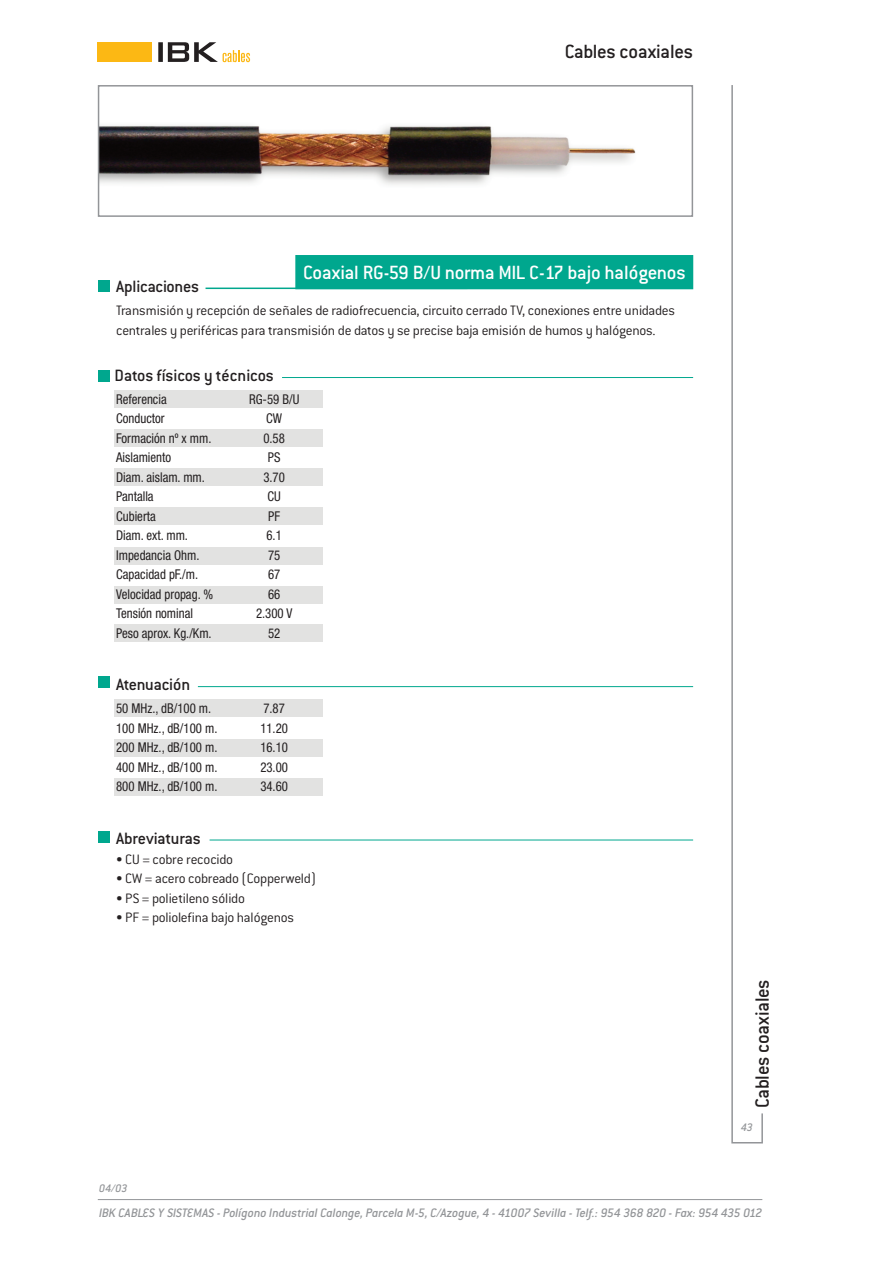
<style>
.page{position:relative;width:893px;height:1263px;background:#fff}
.page>*{position:absolute;margin:0;border:0;box-sizing:border-box;transform-origin:0 0}
.t1{font:500 21px "Conduit ITC";letter-spacing:-.015em;color:#fff}
.t2{font:500 21px "Conduit ITC";letter-spacing:-.015em;color:#231f20}
.t3{font:500 18px "Conduit ITC";letter-spacing:-.01em;color:#231f20}
.t4{font:300 15px/19.5px "Conduit ITC";letter-spacing:-.015em;color:#231f20}
.t5{font:condensed 13.5px "Helvetica Neue LT Std";color:#231f20;scale:.95 1}
.t6{font:italic 500 13.5px "Conduit ITC";letter-spacing:-.01em;color:#939598}
.t7{font:italic 500 12px "Conduit ITC";color:#939598}
</style>
<div class="page">
<hr style="left:98px;top:1199px;width:664px;height:1px;background:#939598">
<svg style="left:731px;top:85px;width:32px;height:1059px"></svg>
<img style="left:101px;top:125px;width:535px;height:60px">
<div style="left:98px;top:85px;width:595px;height:132px;border:2px solid #939598"></div>
<div style="left:98px;top:42px;width:54px;height:20px;background:#fcb814"></div>
<svg style="left:158px;top:42px;width:92px;height:20px"></svg>
<div style="left:296px;top:256px;width:396px;height:32px;background:#00a78e"></div>
<div style="left:295px;top:255px;width:398px;height:34px;border:1px solid #00a78e"></div>
<div style="left:114px;top:700px;width:209px;height:17px;background:#e2e2e1"></div>
<div style="left:114px;top:739px;width:209px;height:17px;background:#e2e2e1"></div>
<div style="left:114px;top:778px;width:209px;height:17px;background:#e2e2e1"></div>
<div style="left:98px;top:280px;width:11px;height:11px;background:#00a78e"></div>
<hr style="left:206px;top:288px;width:261px;height:1px;background:#00a78e">
<hr style="left:198px;top:686px;width:495px;height:1px;background:#00a78e">
<div style="left:98px;top:677px;width:11px;height:11px;background:#00a78e"></div>
<div style="left:98px;top:831px;width:11px;height:11px;background:#00a78e"></div>
<hr style="left:210px;top:840px;width:483px;height:1px;background:#00a78e">
<div style="left:114px;top:391px;width:209px;height:17px;background:#e2e2e1"></div>
<div style="left:114px;top:430px;width:209px;height:17px;background:#e2e2e1"></div>
<div style="left:114px;top:468px;width:209px;height:17px;background:#e2e2e1"></div>
<div style="left:114px;top:508px;width:209px;height:17px;background:#e2e2e1"></div>
<div style="left:114px;top:547px;width:209px;height:17px;background:#e2e2e1"></div>
<div style="left:114px;top:587px;width:209px;height:17px;background:#e2e2e1"></div>
<div style="left:114px;top:625px;width:209px;height:17px;background:#e2e2e1"></div>
<hr style="left:282px;top:377px;width:411px;height:1px;background:#00a78e">
<div style="left:98px;top:370px;width:11px;height:11px;background:#00a78e"></div>
<h2 class="t3" style="left:116px;top:281px;width:85px">Aplicaciones</h2>
<h1 class="t2" style="left:565px;top:45px;width:130px">Cables coaxiales</h1>
<h1 class="t1" style="left:303px;top:265px;width:384px">Coaxial RG-59 B/U norma MIL C-17 bajo halógenos</h1>
<p class="t4" style="left:116px;top:303px;width:560px">Transmisión y recepción de señales de radiofrecuencia, circuito cerrado TV, conexiones entre unidades centrales y periféricas para transmisión de datos y se precise baja emisión de humos y halógenos.</p>
<h2 class="t3" style="left:115px;top:370px;width:161px">Datos físicos y técnicos</h2>
<p class="t5" style="left:116px;top:394px;width:55px">Referencia</p>
<p class="t5" style="left:249px;top:394px;width:54px">RG-59 B/U</p>
<p class="t5" style="left:116px;top:414px;width:52px">Conductor</p>
<p class="t5" style="left:266px;top:414px;width:18px">CW</p>
<p class="t5" style="left:116px;top:433px;width:102px">Formación nº x mm.</p>
<p class="t5" style="left:263px;top:433px;width:24px">0.58</p>
<p class="t5" style="left:116px;top:453px;width:59px">Aislamiento</p>
<p class="t5" style="left:268px;top:453px;width:15px">PS</p>
<p class="t5" style="left:116px;top:472px;width:95px">Diam. aislam. mm.</p>
<p class="t5" style="left:263px;top:472px;width:24px">3.70</p>
<p class="t5" style="left:116px;top:492px;width:41px">Pantalla</p>
<p class="t5" style="left:268px;top:492px;width:16px">CU</p>
<p class="t5" style="left:116px;top:511px;width:43px">Cubierta</p>
<p class="t5" style="left:268px;top:511px;width:14px">PF</p>
<p class="t5" style="left:116px;top:531px;width:77px">Diam. ext. mm.</p>
<p class="t5" style="left:266px;top:531px;width:18px">6.1</p>
<p class="t5" style="left:116px;top:550px;width:89px">Impedancia Ohm.</p>
<p class="t5" style="left:268px;top:550px;width:14px">75</p>
<p class="t5" style="left:116px;top:570px;width:88px">Capacidad pF./m.</p>
<p class="t5" style="left:268px;top:570px;width:14px">67</p>
<p class="t5" style="left:116px;top:589px;width:104px">Velocidad propag. %</p>
<p class="t5" style="left:268px;top:589px;width:14px">66</p>
<p class="t5" style="left:116px;top:609px;width:82px">Tensión nominal</p>
<p class="t5" style="left:256px;top:609px;width:40px">2.300 V</p>
<p class="t5" style="left:116px;top:628px;width:102px">Peso aprox. Kg./Km.</p>
<p class="t5" style="left:268px;top:628px;width:14px">52</p>
<h2 class="t3" style="left:116px;top:678px;width:76px">Atenuación</h2>
<p class="t5" style="left:116px;top:704px;width:102px">50 MHz., dB/100 m.</p>
<p class="t5" style="left:263px;top:704px;width:24px">7.87</p>
<p class="t5" style="left:116px;top:723px;width:108px">100 MHz., dB/100 m.</p>
<p class="t5" style="left:260px;top:723px;width:31px">11.20</p>
<p class="t5" style="left:116px;top:743px;width:108px">200 MHz., dB/100 m.</p>
<p class="t5" style="left:260px;top:743px;width:31px">16.10</p>
<p class="t5" style="left:116px;top:762px;width:108px">400 MHz., dB/100 m.</p>
<p class="t5" style="left:260px;top:762px;width:31px">23.00</p>
<p class="t5" style="left:116px;top:782px;width:108px">800 MHz., dB/100 m.</p>
<p class="t5" style="left:260px;top:782px;width:31px">34.60</p>
<h2 class="t3" style="left:116px;top:832px;width:86px">Abreviaturas</h2>
<p class="t4" style="left:116px;top:851px;width:118px">• CU = cobre recocido</p>
<p class="t4" style="left:116px;top:870px;width:201px">• CW = acero cobreado (Copperweld)</p>
<p class="t4" style="left:116px;top:890px;width:130px">• PS = polietileno sólido</p>
<p class="t4" style="left:116px;top:909px;width:179px">• PF = poliolefina bajo halógenos</p>
<p class="t7" style="left:99px;top:1185px;width:30px">04/03</p>
<h1 class="t2" style="left:756px;top:1108px;width:130px;rotate:-90deg">Cables coaxiales</h1>
<p class="t7" style="left:741px;top:1123px;width:13px">43</p>
<p class="t6" style="left:99px;top:1208px;width:665px">IBK CABLES Y SISTEMAS - Polígono Industrial Calonge, Parcela M-5, C/Azogue, 4 - 41007 Sevilla - Telf.: 954 368 820 - Fax: 954 435 012</p>
</div>
